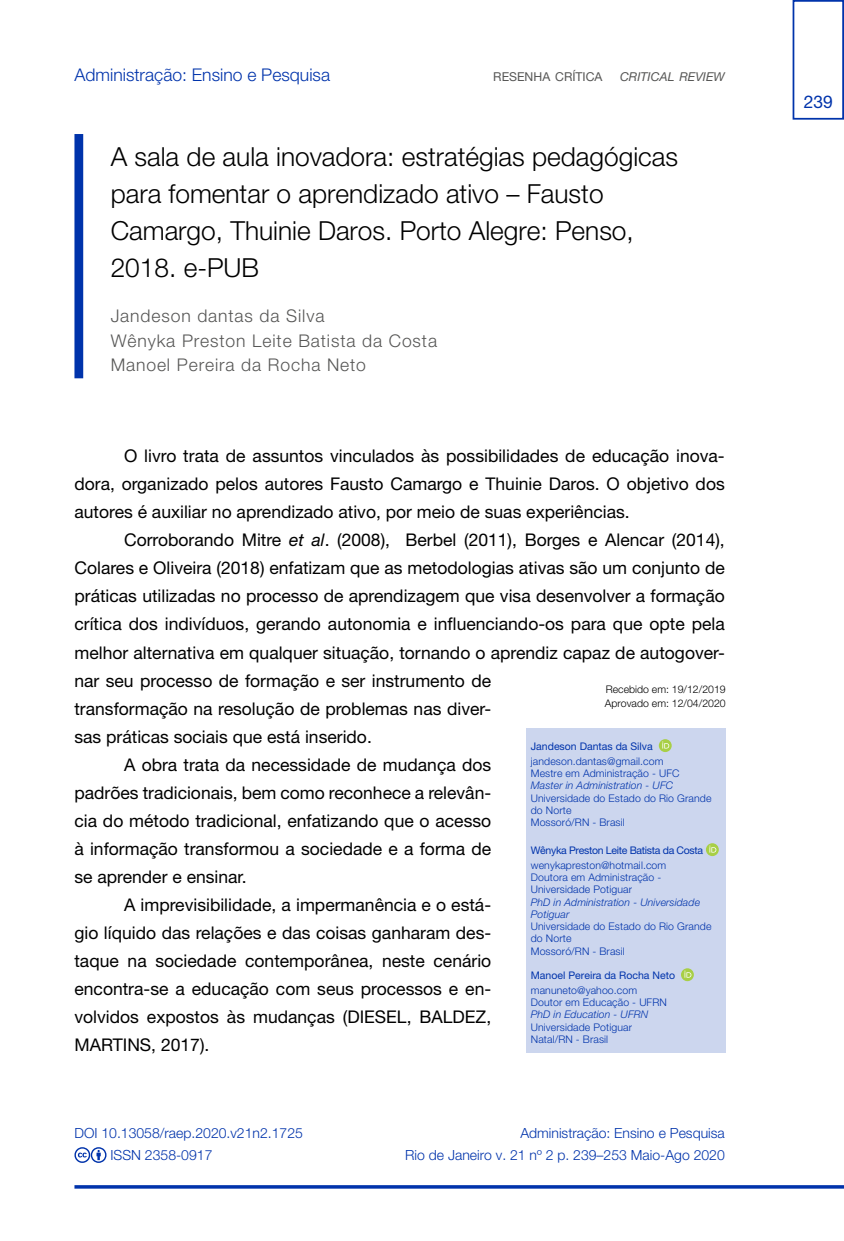
<style>
.page{position:relative;width:844px;height:1241px;background:#fff}
.page>*{position:absolute;margin:0;border:0;box-sizing:border-box;transform-origin:0 0}
.t1{font:300 26.25px/36.8px "Helvetica Neue";color:#000}
.t2{font:17.5px/28px "Helvetica Neue";color:#000;text-align:justify}
.t3{font:300 17.5px/24.5px "Helvetica Neue";letter-spacing:.05em;color:#575756}
.t4{font:300 17.5px "Helvetica Neue";color:#0033ab}
.t5{font:17.5px "Helvetica Neue";color:#0033ab}
.t6{font:300 14px/21.7px "Helvetica Neue";color:#0033ab;text-align:right}
.t7{font:12.25px "Helvetica Neue";color:#575756}
.t8{font:italic 12.25px "Helvetica Neue";color:#575756}
.t9{font:300 10.5px/12.2px "Helvetica Neue";letter-spacing:.01em;color:#0033ab}
.t10{font:italic 300 10.5px/12.2px "Helvetica Neue";letter-spacing:.01em;color:#0033ab}
.t11{font:10.5px "Helvetica Neue";color:#0033ab}
.t12{font:300 10.5px/14px "Helvetica Neue";color:#000}
.t13{font:10.5px "Helvetica Neue";letter-spacing:-.03em;color:#0033ab}
.s1{font-style:italic}
</style>
<div class="page">
<svg style="left:74px;top:1185px;width:769px;height:3px;background:#0c3daf"></svg>
<div style="left:792px;top:0;width:51px;height:120px;border:2px solid #0033ab"></div>
<div style="left:525px;top:728px;width:200px;height:325px;background:#ccd6ee"></div>
<svg style="left:658px;top:739px;width:13px;height:13px"></svg>
<svg style="left:662px;top:741px;width:7px;height:7px"></svg>
<svg style="left:705px;top:843px;width:13px;height:13px"></svg>
<svg style="left:709px;top:845px;width:7px;height:7px"></svg>
<svg style="left:680px;top:968px;width:13px;height:12px"></svg>
<svg style="left:684px;top:970px;width:7px;height:7px"></svg>
<div style="left:74px;top:134px;width:9px;height:244px;background:#0033ab"></div>
<svg style="left:74px;top:1147px;width:32px;height:15px"></svg>
<p class="t4" style="left:74px;top:61px;width:257px">Administração: Ensino e Pesquisa</p>
<p class="t7" style="left:493px;top:68px;width:33px">RESENH</p>
<p class="t7" style="left:542px;top:68px;width:62px">A CRÍTICA</p>
<p class="t8" style="left:620px;top:68px;width:106px">CRITICAL REVIEW</p>
<h1 class="t1" style="left:111px;top:137px;width:569px">A sala de aula inovadora: estratégias pedagógicas para fomentar o aprendizado ativo – Fausto Camargo, Thuinie Daros. Porto Alegre: Penso, 2018. e-PUB</h1>
<p class="t3" style="left:111px;top:303px;width:328px">Jandeson dantas da Silva<br>Wênyka Preston Leite Batista da Costa<br>Manoel Pereira da Rocha Neto</p>
<p class="t2" style="left:74px;top:443px;width:651px;text-indent:50px">O livro trata de assuntos vinculados às possibilidades de educação inova&shy;dora, organizado pelos autores Fausto Camargo e Thuinie Daros. O objetivo dos autores é auxiliar no aprendizado ativo, por meio de suas experiências.</p>
<p class="t2" style="left:124px;top:527px;width:602px">Corroborando Mitre <span class="s1">et al</span>. (2008), Berbel (2011), Borges e Alencar (2014),</p>
<p class="t2" style="left:74px;top:555px;width:651px">Colares e Oliveira (2018) enfatizam que as metodologias ativas são um conjunto de</p>
<p class="t2" style="left:74px;top:583px;width:651px">práticas utilizadas no processo de aprendizagem que visa desenvolver a formação</p>
<p class="t2" style="left:74px;top:611px;width:651px">crítica dos indivíduos, gerando autonomia e influenciando-os para que opte pela</p>
<p class="t2" style="left:74px;top:639px;width:651px">melhor alternativa em qualquer situação, tornando o aprendiz capaz de autogover-</p>
<p class="t2" style="left:74px;top:667px;width:418px">nar seu processo de formação e ser instrumento de</p>
<p class="t2" style="left:74px;top:695px;width:418px">transformação na resolução de problemas nas diver-</p>
<p class="t2" style="left:74px;top:723px;width:299px">sas práticas sociais que está inserido.</p>
<p class="t2" style="left:124px;top:751px;width:368px">A obra trata da necessidade de mudança dos</p>
<p class="t2" style="left:74px;top:779px;width:418px">padrões tradicionais, bem como reconhece a relevân-</p>
<p class="t2" style="left:74px;top:807px;width:418px">cia do método tradicional, enfatizando que o acesso</p>
<p class="t2" style="left:74px;top:835px;width:418px">à informação transformou a sociedade e a forma de</p>
<p class="t2" style="left:74px;top:863px;width:174px">se aprender e ensinar.</p>
<p class="t2" style="left:124px;top:891px;width:368px">A imprevisibilidade, a impermanência e o está-</p>
<p class="t2" style="left:74px;top:919px;width:418px">gio líquido das relações e das coisas ganharam des-</p>
<p class="t2" style="left:74px;top:947px;width:418px">taque na sociedade contemporânea, neste cenário</p>
<p class="t2" style="left:74px;top:975px;width:418px">encontra-se a educação com seus processos e en-</p>
<p class="t2" style="left:74px;top:1003px;width:418px">volvidos expostos às mudanças (DIESEL, BALDEZ,</p>
<p class="t2" style="left:74px;top:1031px;width:136px">MARTINS, 2017).</p>
<p class="t12" style="left:604px;top:681px;width:122px">Recebido em: 19/12/2019<br>Aprovado em: 12/04/2020</p>
<p class="t11" style="left:530px;top:738px;width:123px">Jandeson Dantas da Silva</p>
<p class="t9" style="left:530px;top:754px;width:150px">jandeson.dantas@gmail.com<br>Mestre em Administração - UFC</p>
<p class="t10" style="left:530px;top:778px;width:144px">Master in Administration - UFC</p>
<p class="t9" style="left:530px;top:791px;width:182px">Universidade do Estado do Rio Grande do Norte<br>Mossoró/RN - Brasil</p>
<p class="t13" style="left:530px;top:842px;width:174px">Wênyka Preston Leite Batista da Costa</p>
<p class="t9" style="left:530px;top:858px;width:137px">wenykapreston@hotmail.com<br>Doutora em Administração -<br>Universidade Potiguar</p>
<p class="t10" style="left:530px;top:895px;width:171px">PhD in Administration - Universidade<br>Potiguar</p>
<p class="t9" style="left:530px;top:919px;width:182px">Universidade do Estado do Rio Grande do Norte<br>Mossoró/RN - Brasil</p>
<p class="t11" style="left:530px;top:967px;width:146px">Manoel Pereira da Rocha Neto</p>
<p class="t9" style="left:530px;top:983px;width:137px">manuneto@yahoo.com<br>Doutor em Educação - UFRN</p>
<p class="t10" style="left:530px;top:1007px;width:119px">PhD in Education - UFRN</p>
<p class="t9" style="left:530px;top:1020px;width:103px">Universidade Potiguar<br>Natal/RN - Brasil</p>
<p class="t6" style="left:110px;top:1120px;width:194px;text-align:left;text-indent:-36px">DOI 10.13058/raep.2020.v21n2.1725<br>ISSN 2358-0917</p>
<p class="t6" style="left:405px;top:1120px;width:321px">Administração: Ensino e Pesquisa<br>Rio de Janeiro v. 21 nº 2 p. 239–253 Maio-Ago 2020</p>
<p class="t5" style="left:803px;top:89px;width:31px">239</p>
</div>
